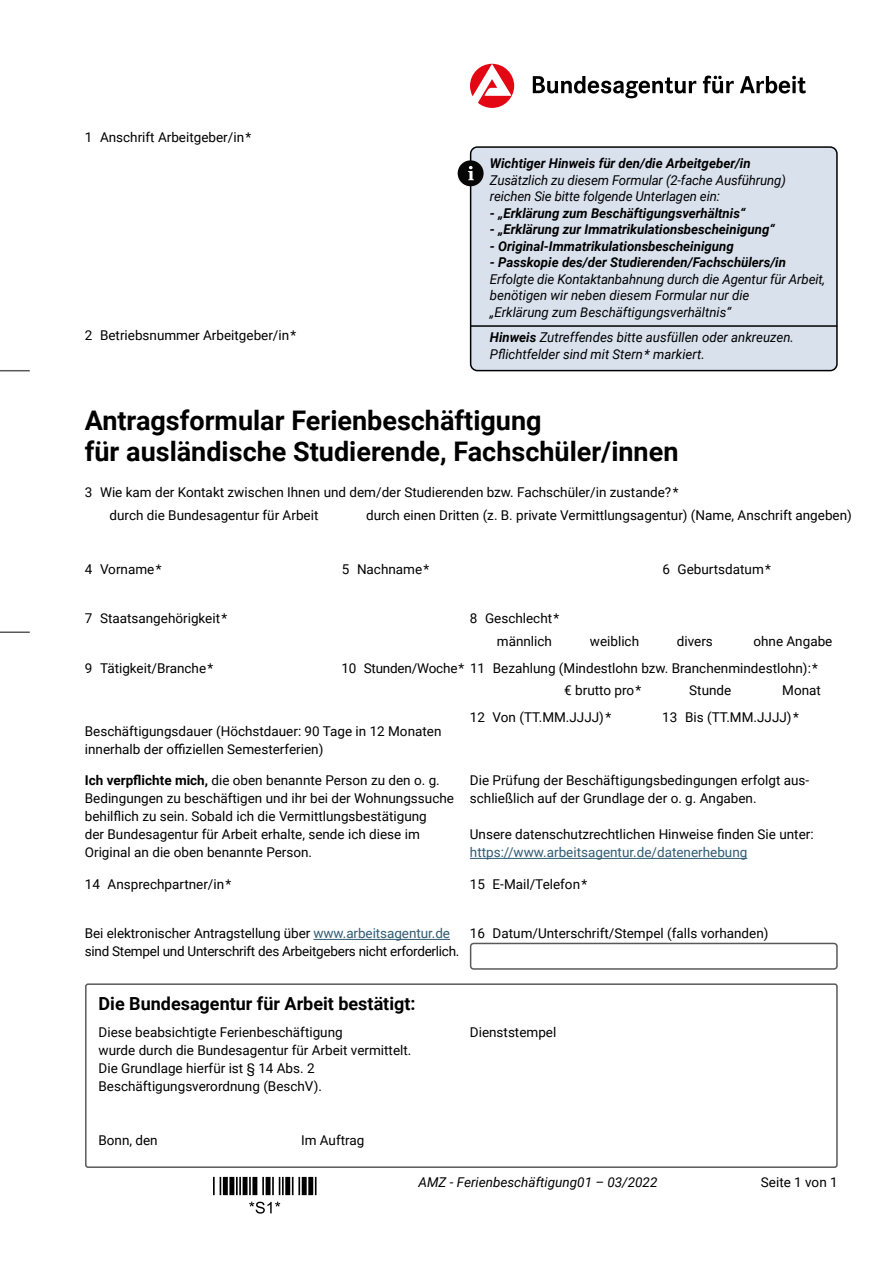
<style>
.page{position:relative;width:893px;height:1263px;background:#fff}
.page>*{position:absolute;margin:0;border:0;box-sizing:border-box;transform-origin:0 0}
.t1{font:700 27px/31.5px "Roboto";color:#000}
.t2{font:700 18px "Roboto";color:#000}
.t3{font:13.5px/18px "Roboto";color:#000}
.t4{font:italic 13.5px/16.5px "Roboto";color:#000}
.t5{font:italic 700 13.5px "Roboto";color:#000}
.t6{font:13.5px "Roboto";letter-spacing:-.02em;color:#000}
.t7{font:13.5px "Roboto";color:#305c73}
.s1{font-weight:700}
.s2{color:#305c73}
</style>
<div class="page">
<svg style="left:470px;top:64px;width:44px;height:44px"></svg>
<svg style="left:533px;top:76px;width:163px;height:22px"></svg>
<svg style="left:703px;top:76px;width:31px;height:17px"></svg>
<svg style="left:740px;top:76px;width:66px;height:18px"></svg>
<hr style="left:0;top:370px;width:30px;height:1px;background:#595959">
<hr style="left:0;top:631px;width:30px;height:2px;background:#595959">
<div style="left:471px;top:147px;width:366px;height:224px;background:#d9e1ed;border-radius:7px"></div>
<div style="left:470px;top:146px;width:368px;height:225px;border:2px solid #000;border-radius:7px"></div>
<div style="left:458px;top:160px;width:26px;height:26px;background:#070606;border-radius:50%"></div>
<svg style="left:468px;top:166px;width:6px;height:14px"></svg>
<hr style="left:471px;top:325px;width:366px;height:2px;background:#000">
<hr style="left:470px;top:858px;width:277px;height:1px;background:#305c73">
<hr style="left:313px;top:939px;width:137px;height:1px;background:#305c73">
<div style="left:470px;top:943px;width:368px;height:27px;border:2px solid #595959;border-radius:3px"></div>
<div style="left:85px;top:983px;width:753px;height:185px;border:2px solid #595959;border-radius:2px"></div>
<svg style="left:249px;top:1202px;width:31px;height:11px"></svg>
<svg style="left:213px;top:1177px;width:8px;height:18px"></svg>
<div style="left:223px;top:1177px;width:5px;height:18px;background:#000"></div>
<div style="left:229px;top:1177px;width:5px;height:18px;background:#000"></div>
<svg style="left:236px;top:1177px;width:5px;height:18px"></svg>
<div style="left:243px;top:1177px;width:5px;height:18px;background:#000"></div>
<svg style="left:249px;top:1177px;width:2px;height:18px"></svg>
<div style="left:252px;top:1177px;width:5px;height:18px;background:#000"></div>
<svg style="left:262px;top:1177px;width:2px;height:18px"></svg>
<div style="left:266px;top:1177px;width:5px;height:18px;background:#000"></div>
<svg style="left:272px;top:1177px;width:12px;height:18px"></svg>
<div style="left:285px;top:1177px;width:5px;height:18px;background:#000"></div>
<svg style="left:292px;top:1177px;width:8px;height:18px"></svg>
<div style="left:302px;top:1177px;width:5px;height:18px;background:#000"></div>
<div style="left:308px;top:1177px;width:5px;height:18px;background:#000"></div>
<svg style="left:315px;top:1177px;width:2px;height:18px"></svg>
<p class="t3" style="left:85px;top:128px;width:168px">1 Anschrift Arbeitgeber/in *</p>
<p class="t3" style="left:85px;top:326px;width:213px">2 Betriebsnummer Arbeitgeber/in *</p>
<p class="t5" style="left:490px;top:154px;width:262px">Wichtiger Hinweis für den/die Arbeitgeber/in</p>
<p class="t4" style="left:490px;top:171px;width:297px">Zusätzlich zu diesem Formular (2-fache Ausführung) reichen Sie bitte folgende Unterlagen ein:</p>
<p class="t5" style="left:490px;top:204px;width:257px">- „Erklärung zum Beschäftigungsverhältnis“</p>
<p class="t5" style="left:490px;top:220px;width:286px">- „Erklärung zur Immatrikulationsbescheinigung“</p>
<p class="t5" style="left:490px;top:237px;width:245px">- Original-Immatrikulationsbescheinigung</p>
<p class="t5" style="left:490px;top:253px;width:298px">- Passkopie des/der Studierenden/Fachschülers/in</p>
<p class="t4" style="left:490px;top:270px;width:337px">Erfolgte die Kontaktanbahnung durch die Agentur für Arbeit, benötigen wir neben diesem Formular nur die<br>„Erklärung zum Beschäftigungsverhältnis“</p>
<p class="t4" style="left:490px;top:329px;width:306px"><span class="s1">Hinweis</span> Zutreffendes bitte ausfüllen oder ankreuzen.<br>Pflichtfelder sind mit Stern * markiert.</p>
<h1 class="t1" style="left:85px;top:403px;width:595px">Antragsformular Ferienbeschäftigung<br>für ausländische Studierende, Fachschüler/innen</h1>
<p class="t3" style="left:85px;top:483px;width:595px">3 Wie kam der Kontakt zwischen Ihnen und dem/der Studierenden bzw. Fachschüler/in zustande? *</p>
<p class="t3" style="left:110px;top:506px;width:210px">durch die Bundesagentur für Arbeit</p>
<p class="t3" style="left:366px;top:506px;width:487px">durch einen Dritten (z. B. private Vermittlungsagentur) (Name, Anschrift angeben)</p>
<p class="t3" style="left:85px;top:560px;width:78px">4 Vorname *</p>
<p class="t3" style="left:342px;top:560px;width:89px">5 Nachname *</p>
<p class="t3" style="left:662px;top:560px;width:110px">6 Geburtsdatum *</p>
<p class="t3" style="left:85px;top:609px;width:144px">7 Staatsangehörigkeit *</p>
<p class="t3" style="left:470px;top:609px;width:91px">8 Geschlecht *</p>
<p class="t3" style="left:590px;top:632px;width:51px">weiblich</p>
<p class="t3" style="left:677px;top:632px;width:38px">divers</p>
<p class="t3" style="left:753px;top:632px;width:80px">ohne Angabe</p>
<p class="t3" style="left:85px;top:659px;width:130px">9 Tätigkeit/Branche *</p>
<p class="t3" style="left:342px;top:659px;width:478px">10 Stunden/Woche * 11 Bezahlung (Mindestlohn bzw. Branchenmindestlohn): *</p>
<p class="t3" style="left:564px;top:681px;width:79px">€ brutto pro *</p>
<p class="t3" style="left:689px;top:681px;width:44px">Stunde</p>
<p class="t3" style="left:782px;top:681px;width:40px">Monat</p>
<p class="t3" style="left:85px;top:722px;width:358px">Beschäftigungsdauer (Höchstdauer: 90 Tage in 12 Monaten innerhalb der offiziellen Semesterferien)</p>
<p class="t3" style="left:470px;top:708px;width:143px">12 Von (TT.MM.JJJJ) *</p>
<p class="t3" style="left:662px;top:708px;width:138px">13 Bis (TT.MM.JJJJ) *</p>
<p class="t3" style="left:85px;top:771px;width:356px"><span class="s1">Ich verpflichte mich,</span> die oben benannte Person zu den o. g.</p>
<p class="t3" style="left:85px;top:789px;width:371px">Bedingungen zu beschäftigen und ihr bei der Wohnungssuche</p>
<p class="t3" style="left:85px;top:807px;width:343px">behilflich zu sein. Sobald ich die Vermittlungsbestätigung der Bundesagentur für Arbeit erhalte, sende ich diese im<br>Original an die oben benannte Person.</p>
<p class="t3" style="left:470px;top:771px;width:341px">Die Prüfung der Beschäftigungsbedingungen erfolgt aus&shy;schließlich auf der Grundlage der o. g. Angaben.</p>
<p class="t3" style="left:470px;top:825px;width:345px">Unsere datenschutzrechtlichen Hinweise finden Sie unter:</p>
<p class="t7" style="left:470px;top:843px;width:279px">https://www.arbeitsagentur.de/datenerhebung</p>
<p class="t3" style="left:85px;top:875px;width:148px">14 Ansprechpartner/in *</p>
<p class="t3" style="left:470px;top:875px;width:119px">15 E-Mail/Telefon *</p>
<p class="t3" style="left:85px;top:924px;width:367px">Bei elektronischer Antragstellung über <span class="s2">www.arbeitsagentur.de</span></p>
<p class="t6" style="left:85px;top:942px;width:376px">sind Stempel und Unterschrift des Arbeitgebers nicht erforderlich.</p>
<p class="t3" style="left:470px;top:924px;width:300px">16 Datum/Unterschrift/Stempel (falls vorhanden)</p>
<h2 class="t2" style="left:99px;top:991px;width:319px">Die Bundesagentur für Arbeit bestätigt:</h2>
<p class="t3" style="left:99px;top:1023px;width:314px">Diese beabsichtigte Ferienbeschäftigung<br>wurde durch die Bundesagentur für Arbeit vermittelt.<br>Die Grundlage hierfür ist § 14 Abs. 2<br>Beschäftigungsverordnung (BeschV).</p>
<p class="t3" style="left:99px;top:1131px;width:61px">Bonn, den</p>
<p class="t3" style="left:301px;top:1131px;width:65px">Im Auftrag</p>
<p class="t3" style="left:470px;top:1023px;width:88px">Dienststempel</p>
<p class="t4" style="left:419px;top:1173px;width:240px">AMZ - Ferienbeschäftigung01 – 03/2022</p>
<p class="t3" style="left:761px;top:1173px;width:78px">Seite 1 von 1</p>
</div>
